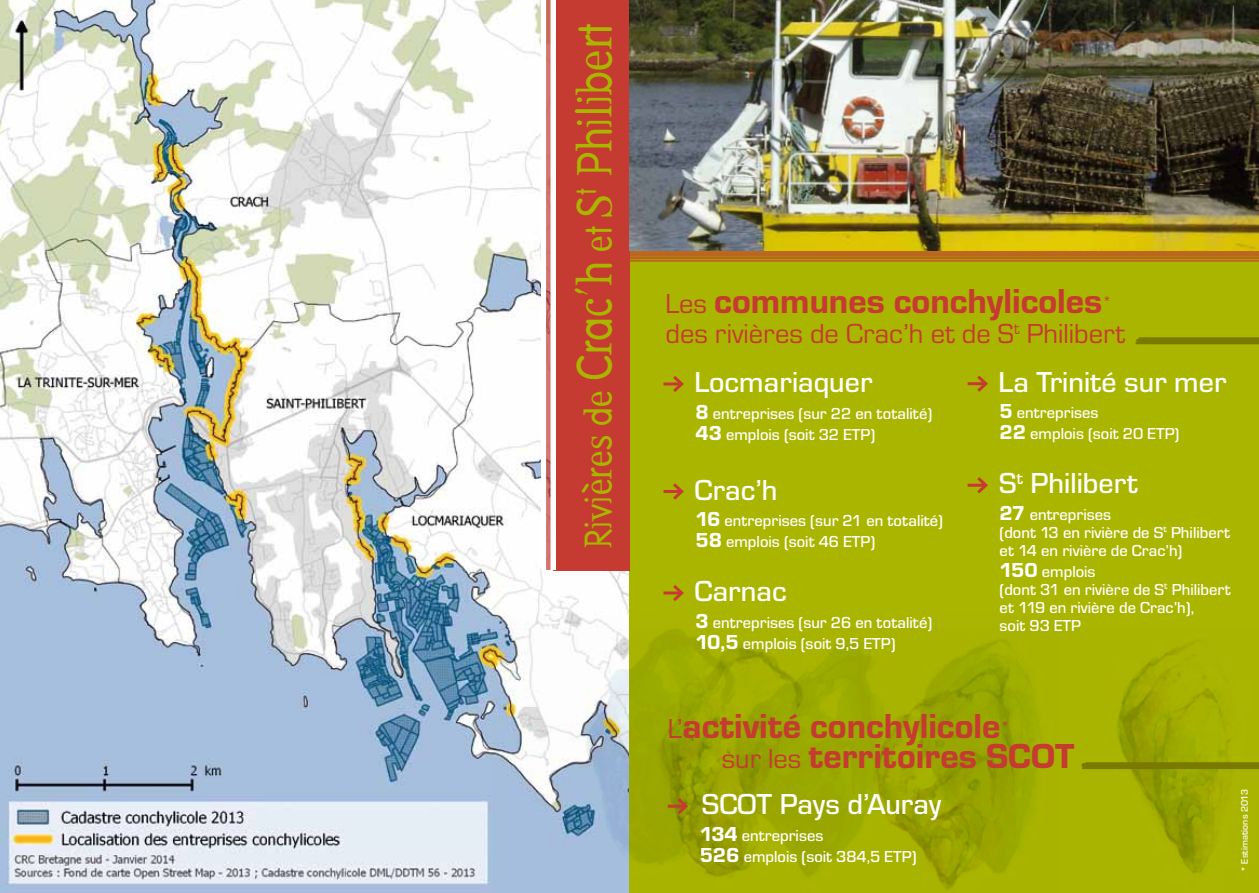
<style>
.page{position:relative;width:1259px;height:893px;background:#fff}
.page>*{position:absolute;margin:0;border:0;box-sizing:border-box;transform-origin:0 0}
.t1{font:48px "Dead History Roman";color:#aab500;scale:.9 1}
.t2{font:800 36px "Eurostile T";color:#c53a31}
.t3{font:500 30px "Eurostile T";color:#fff}
.t4{font:28.5px "Eurostile T";color:#c53a31}
.t5{font:500 16.5px/21px "Eurostile T";color:#fff}
.t6{font:15px "Eurostile T";color:#c53a31}
.t7{font:500 9.75px "Eurostile T";color:#fff}
.s1{font-size:37.5px}
.s2{font-weight:400;font-size:28.5px}
.s3{font-weight:800;font-size:21px}
</style>
<div class="page">
<img style="left:0;top:0;width:629px;height:893px">
<div style="left:629px;top:0;width:630px;height:893px;background:#aab500"></div>
<img style="left:493px;top:618px;width:136px;height:275px">
<img style="left:629px;top:629px;width:605px;height:261px">
<div style="left:553px;top:0;width:76px;height:570px;background:#c53a31"></div>
<svg style="left:542px;top:0;width:14px;height:570px"></svg>
<hr style="left:1136px;top:344px;width:123px;height:1px;background:#c53a31">
<svg style="left:1135px;top:339px;width:124px;height:5px"></svg>
<hr style="left:1138px;top:337px;width:121px;height:2px;background:#787a02">
<svg style="left:1081px;top:764px;width:178px;height:5px"></svg>
<hr style="left:1085px;top:762px;width:174px;height:2px;background:#787a02">
<hr style="left:663px;top:382px;width:19px;height:3px;background:#c53a31">
<svg style="left:670px;top:376px;width:14px;height:16px"></svg>
<hr style="left:663px;top:490px;width:19px;height:3px;background:#c53a31">
<svg style="left:673px;top:483px;width:11px;height:17px"></svg>
<hr style="left:663px;top:591px;width:19px;height:3px;background:#c53a31">
<svg style="left:670px;top:585px;width:14px;height:16px"></svg>
<hr style="left:668px;top:805px;width:18px;height:3px;background:#c53a31">
<svg style="left:674px;top:795px;width:16px;height:22px"></svg>
<hr style="left:967px;top:382px;width:19px;height:3px;background:#c53a31">
<svg style="left:974px;top:375px;width:14px;height:17px"></svg>
<hr style="left:967px;top:484px;width:19px;height:3px;background:#c53a31">
<svg style="left:974px;top:477px;width:14px;height:17px"></svg>
<img style="left:629px;top:0;width:630px;height:251px">
<svg style="left:629px;top:251px;width:630px;height:10px;background:#b96c1c"></svg>
<h1 class="t1" style="left:560px;top:548px;width:584px;rotate:-90deg"><span class="s1">Rivières de</span> Crac’h <span class="s1">et</span> S<sup>t</sup> Philibert</h1>
<h2 class="t2" style="left:665px;top:280px;width:438px"><span class="s2">Les</span> communes conchylicoles</h2>
<p class="t6" style="left:1102px;top:292px;width:11px">*</p>
<h3 class="t4" style="left:665px;top:317px;width:461px">des rivières de Crac’h et de S<sup>t</sup> Philibert</h3>
<h3 class="t3" style="left:694px;top:365px;width:179px">Locmariaquer</h3>
<p class="t5" style="left:695px;top:402px;width:238px"><span class="s3">8</span> entreprises (sur 22 en totalité)<br><span class="s3">43</span> emplois (soit 32 ETP)</p>
<h3 class="t3" style="left:694px;top:472px;width:85px">Crac’h</h3>
<p class="t5" style="left:695px;top:510px;width:249px"><span class="s3">16</span> entreprises (sur 21 en totalité)<br><span class="s3">58</span> emplois (soit 46 ETP)</p>
<h3 class="t3" style="left:694px;top:574px;width:94px">Carnac</h3>
<p class="t5" style="left:695px;top:611px;width:238px"><span class="s3">3</span> entreprises (sur 26 en totalité)<br><span class="s3">10,5</span> emplois (soit 9,5 ETP)</p>
<h3 class="t3" style="left:998px;top:364px;width:229px">La Trinité sur mer</h3>
<p class="t5" style="left:999px;top:402px;width:181px"><span class="s3">5</span> entreprises<br><span class="s3">22</span> emplois (soit 20 ETP)</p>
<h3 class="t3" style="left:999px;top:466px;width:140px">S<sup>t</sup> Philibert</h3>
<p class="t5" style="left:999px;top:505px;width:232px;line-height:18px"><span class="s3">27</span> entreprises<br>(dont 13 en rivière de S<sup>t</sup> Philibert et 14 en rivière de Crac’h)</p>
<p class="t5" style="left:999px;top:562px;width:233px;line-height:18px"><span class="s3">150</span> emplois<br>(dont 31 en rivière de S<sup>t</sup> Philibert et 119 en rivière de Crac’h),<br>soit 93 ETP</p>
<h2 class="t2" style="left:668px;top:705px;width:334px"><span class="s2">L’</span>activité conchylicole</h2>
<p class="t6" style="left:1000px;top:717px;width:11px">*</p>
<h2 class="t2" style="left:722px;top:735px;width:354px"><span class="s2">sur les</span> territoires SCOT</h2>
<h3 class="t3" style="left:702px;top:787px;width:241px">SCOT Pays d’Auray</h3>
<p class="t5" style="left:699px;top:825px;width:218px"><span class="s3">134</span> entreprises<br><span class="s3">526</span> emplois (soit 384,5 ETP)</p>
<p class="t7" style="left:1238px;top:872px;width:84px;rotate:-90deg">* Estimations 2013</p>
</div>
